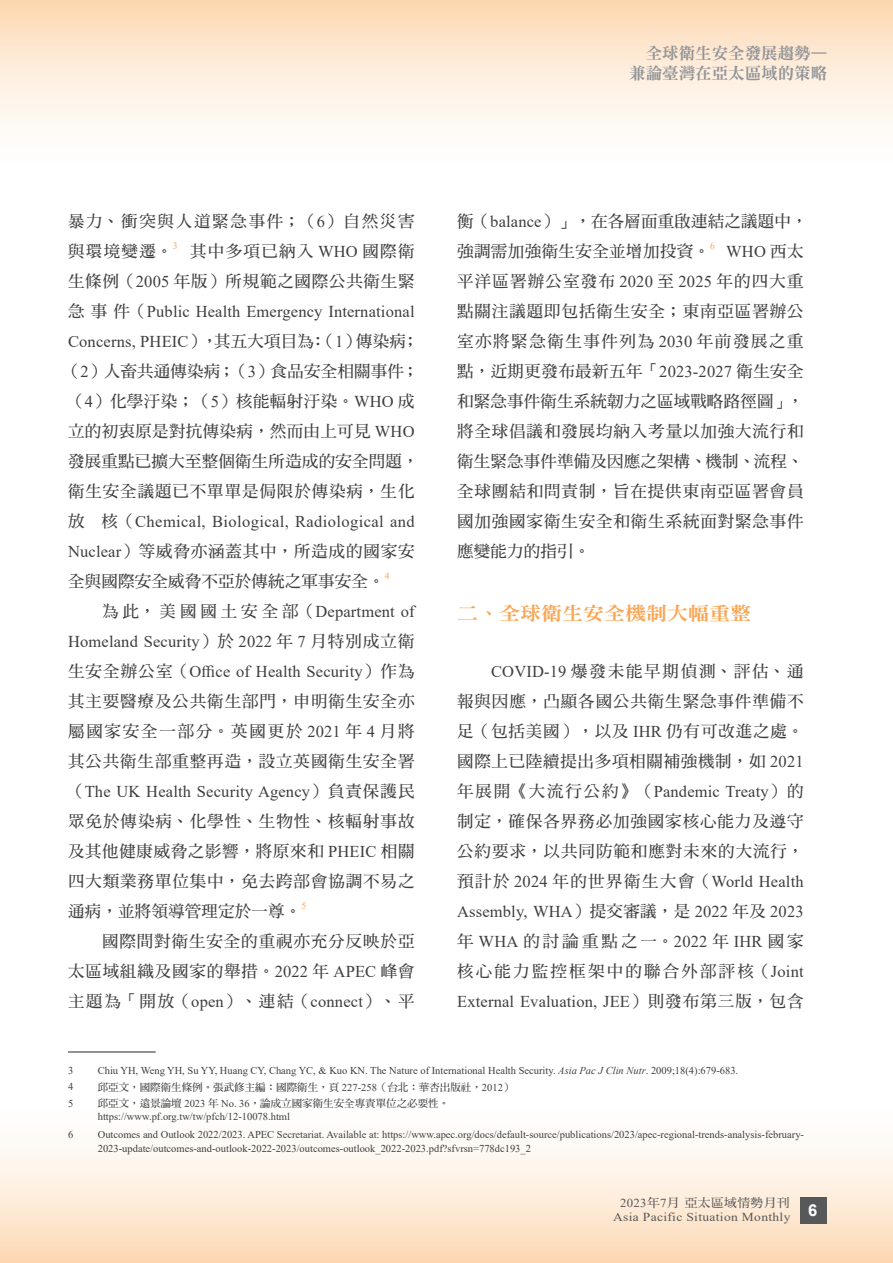
<style>
.page{position:relative;width:893px;height:1263px;background:#fff}
.page>*{position:absolute;margin:0;border:0;box-sizing:border-box;transform-origin:0 0}
.t1{font:18.9px "DF Ming Std W9";color:#f9a654;scale:1.11 1}
.t2{font:16.5px/30px "DF Ming Std W7";letter-spacing:.055em;color:#3e3e3f;text-align:justify}
.t3{font:16.5px/30px "Times New Roman";letter-spacing:.01em;color:#3e3e3f}
.t4{font:16.5px/30px "DF Ming Std W7";letter-spacing:.02em;color:#3e3e3f}
.t5{font:16.5px/30px "DF Ming Std W7";letter-spacing:.135em;color:#3e3e3f}
.t6{font:16.5px/30px "DF Ming Std W7";letter-spacing:.01em;color:#3e3e3f}
.t7{font:16.5px/30px "DF Ming Std W7";letter-spacing:.025em;color:#3e3e3f}
.t8{font:16.5px/30px "DF Ming Std W7";letter-spacing:.105em;color:#3e3e3f}
.t9{font:16.5px/19.8px "DF Ming Std W9";color:#939598;text-align:right}
.t10{font:700 16.5px "Arial";color:#fff}
.t11{font:12.15px "Times New Roman";letter-spacing:.025em;color:#57585a;scale:1.11 1}
.t12{font:12.15px "DF Ming Std W7";letter-spacing:.025em;color:#57585a;scale:1.06 1}
.t13{font:10.5px/13.5px "Times New Roman";color:#3e3e3f}
.t14{font:10.5px "DF Ming Std W7";color:#3e3e3f}
.t15{font:9.6px "Times New Roman";color:#f9a654}
.s1{font-family:"Times New Roman"}
.s2{font-family:"DF Ming Std W7"}
.s3{font-style:italic}
</style>
<div class="page">
<div style="left:0;top:1110px;width:893px;height:153px;background:linear-gradient(to bottom,#feffff,#fddbb8)"></div>
<div style="left:0;top:0;width:893px;height:161px;background:linear-gradient(to bottom,#fddab6,#feffff)"></div>
<div style="left:800px;top:1197px;width:27px;height:26px;background:#57585a"></div>
<hr style="left:68px;top:1051px;width:88px;height:1px;background:#3e3e3f">
<p class="t9" style="left:629px;top:43px;width:199px">全球衛生安全發展趨勢—兼論臺灣在亞太區域的策略</p>
<p class="t8" style="left:68px;top:206px;width:348px">暴力、衝突與人道緊急事件；（<span class="s1">6</span>）自然災害與環境變遷。</p>
<p class="t15" style="left:173px;top:239px;width:6px">3</p>
<p class="t2" style="left:68px;top:236px;width:348px;text-align:right">其中多項已納入 <span class="s1">WHO</span> 國際衛<br>生條例（<span class="s1">2005</span> 年版）所規範之國際公共衛生緊</p>
<p class="t3" style="left:68px;top:296px;width:352px"><span class="s2">急事件（</span>Public Health Emergency International<br>Concerns, PHEIC<span class="s2">），其五大項目為：（</span>1<span class="s2">）傳染病；</span></p>
<p class="t4" style="left:64px;top:356px;width:356px">（<span class="s1">2</span>）人畜共通傳染病；（<span class="s1">3</span>）食品安全相關事件；（<span class="s1">4</span>）化學汙染；（<span class="s1">5</span>）核能輻射汙染。<span class="s1">WHO</span> 成立的初衷原是對抗傳染病，然而由上可見 <span class="s1">WHO</span>發展重點已擴大至整個衛生所造成的安全問題，衛生安全議題已不單單是侷限於傳染病，生化</p>
<p class="t3" style="left:68px;top:506px;width:348px"><span class="s2">放 核（</span>Chemical, Biological, Radiological and</p>
<p class="t6" style="left:68px;top:536px;width:348px"><span class="s1">Nuclear</span>）等威脅亦涵蓋其中，所造成的國家安全與國際安全威脅不亞於傳統之軍事安全。</p>
<p class="t15" style="left:385px;top:569px;width:6px">4</p>
<p class="t3" style="left:68px;top:596px;width:348px;text-align:justify;text-indent:34px"><span class="s2">為此，美國國土安全部（</span>Department of Homeland Security<span class="s2">）於</span> 2022 <span class="s2">年</span> 7 <span class="s2">月特別成立衛生安全辦公室（</span>Office of Health Security<span class="s2">）作為</span></p>
<p class="t2" style="left:68px;top:686px;width:348px">其主要醫療及公共衛生部門，申明衛生安全亦屬國家安全一部分。英國更於 <span class="s1">2021</span> 年 <span class="s1">4</span> 月將其公共衛生部重整再造，設立英國衛生安全署</p>
<p class="t3" style="left:68px;top:776px;width:348px"><span class="s2">（</span>The UK Health Security Agency<span class="s2">）負責保護民</span></p>
<p class="t2" style="left:68px;top:806px;width:348px">眾免於傳染病、化學性、生物性、核輻射事故及其他健康威脅之影響，將原來和 <span class="s1">PHEIC</span> 相關四大類業務單位集中，免去跨部會協調不易之通病，並將領導管理定於一尊。</p>
<p class="t15" style="left:301px;top:899px;width:6px">5</p>
<p class="t2" style="left:68px;top:926px;width:348px;text-indent:34px">國際間對衛生安全的重視亦充分反映於亞太區域組織及國家的舉措。<span class="s1">2022</span> 年 <span class="s1">APEC</span> 峰會主題為「開放（<span class="s1">open</span>）、連結（<span class="s1">connect</span>）、平</p>
<p class="t7" style="left:457px;top:206px;width:352px">衡（<span class="s1">balance</span>）」，在各層面重啟連結之議題中，強調需加強衛生安全並增加投資。</p>
<p class="t15" style="left:710px;top:239px;width:6px">6</p>
<p class="t3" style="left:726px;top:236px;width:79px">WHO <span class="s2">西太</span></p>
<p class="t2" style="left:457px;top:266px;width:348px">平洋區署辦公室發布 <span class="s1">2020</span> 至 <span class="s1">2025</span> 年的四大重點關注議題即包括衛生安全；東南亞區署辦公室亦將緊急衛生事件列為 <span class="s1">2030</span> 年前發展之重點，近期更發布最新五年「<span class="s1">2023-2027</span> 衛生安全和緊急事件衛生系統韌力之區域戰略路徑圖」，將全球倡議和發展均納入考量以加強大流行和衛生緊急事件準備及因應之架構、機制、流程、全球團結和問責制，旨在提供東南亞區署會員國加強國家衛生安全和衛生系統面對緊急事件應變能力的指引。</p>
<p class="t1" style="left:457px;top:603px;width:266px">二、全球衛生安全機制大幅重整</p>
<p class="t2" style="left:457px;top:656px;width:348px;text-indent:34px"><span class="s1">COVID-19</span> 爆發未能早期偵測、評估、通報與因應，凸顯各國公共衛生緊急事件準備不足（包括美國），以及 <span class="s1">IHR</span> 仍有可改進之處。國際上已陸續提出多項相關補強機制，如 <span class="s1">2021</span></p>
<p class="t3" style="left:457px;top:776px;width:348px"><span class="s2">年展開《大流行公約》（</span>Pandemic Treaty<span class="s2">）的</span></p>
<p class="t2" style="left:457px;top:806px;width:348px">制定，確保各界務必加強國家核心能力及遵守公約要求，以共同防範和應對未來的大流行，</p>
<p class="t3" style="left:457px;top:866px;width:348px"><span class="s2">預計於</span> 2024 <span class="s2">年的世界衛生大會（</span>World Health<br>Assembly, WHA<span class="s2">）提交審議，是</span> 2022 <span class="s2">年及</span> 2023</p>
<p class="t5" style="left:457px;top:926px;width:348px">年 <span class="s1">WHA</span> 的討論重點之一。<span class="s1">2022</span> 年 <span class="s1">IHR</span> 國家核心能力監控框架中的聯合外部評核（<span class="s1">Joint</span></p>
<p class="t3" style="left:457px;top:986px;width:348px">External Evaluation, JEE<span class="s2">）則發布第三版，包含</span></p>
<p class="t13" style="left:68px;top:1063px;width:7px">3</p>
<p class="t13" style="left:98px;top:1064px;width:642px">Chiu YH, Weng YH, Su YY, Huang CY, Chang YC, &amp; Kuo KN. The Nature of International Health Security. <span class="s3">Asia Pac J Clin Nutr</span>. 2009;18(4):679-683.</p>
<p class="t13" style="left:68px;top:1080px;width:7px">4</p>
<p class="t14" style="left:98px;top:1081px;width:417px">邱亞文，國際衛生條例。張武修主編：國際衛生，頁 <span class="s1">227-258</span>（台北：華杏出版社，<span class="s1">2012</span>）</p>
<p class="t13" style="left:68px;top:1096px;width:7px">5</p>
<p class="t14" style="left:98px;top:1097px;width:353px">邱亞文，遠景論壇 <span class="s1">2023</span> 年 <span class="s1">No. 36</span>，論成立國家衛生安全專責單位之必要性。</p>
<p class="t13" style="left:98px;top:1110px;width:194px">https://www.pf.org.tw/tw/pfch/12-10078.html</p>
<p class="t13" style="left:68px;top:1127px;width:7px">6</p>
<p class="t13" style="left:98px;top:1127px;width:708px">Outcomes and Outlook 2022/2023. APEC Secretariat. Available at: https://www.apec.org/docs/default-source/publications/2023/apec-regional-trends-analysis-february-<br>2023-update/outcomes-and-outlook-2022-2023/outcomes-outlook_2022-2023.pdf?sfvrsn=778dc193_2</p>
<p class="t12" style="left:620px;top:1196px;width:162px"><span class="s1">2023</span>年<span class="s1">7</span>月亞太區域情勢月刊</p>
<p class="t11" style="left:613px;top:1208px;width:161px">Asia Pacific Situation Monthly</p>
<p class="t10" style="left:808px;top:1199px;width:11px">6</p>
</div>
